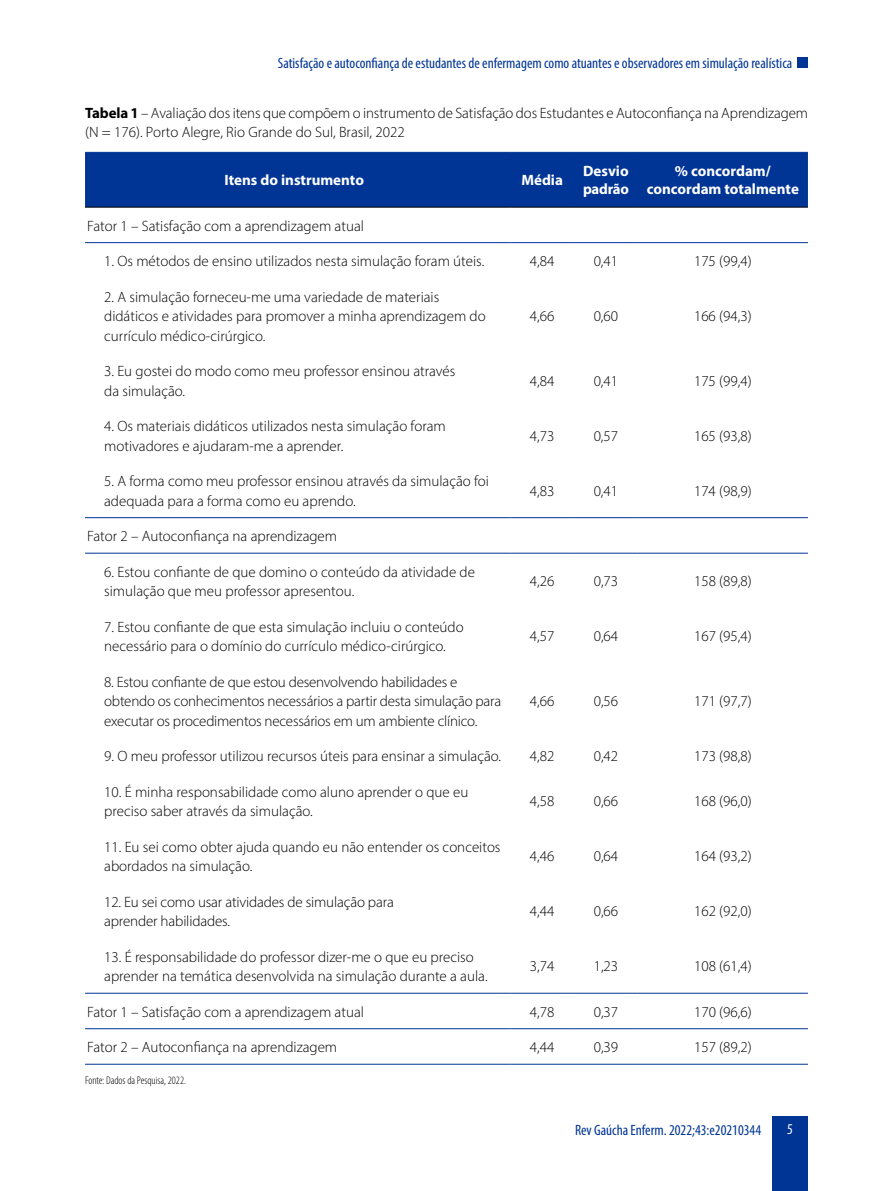
<style>
.page{position:relative;width:893px;height:1191px;background:#fff}
.page>*{position:absolute;margin:0;border:0;box-sizing:border-box;transform-origin:0 0}
.t1{font:300 15px/19.5px "Myriad Pro";color:#000}
.t2{font:condensed 15px "Myriad Pro";color:#003595}
.t3{font:700 15px/18px "Myriad Pro";color:#fff}
.t4{font:condensed 15px "Myriad Pro";color:#fff}
.t5{font:300 condensed 11.25px "Myriad Pro";color:#000}
.s1{font-weight:700}
</style>
<div class="page">
<div style="left:772px;top:1116px;width:36px;height:75px;background:#003595"></div>
<div style="left:798px;top:57px;width:10px;height:11px;background:#003595"></div>
<div style="left:85px;top:153px;width:723px;height:54px;background:#003595"></div>
<hr style="left:85px;top:207px;width:425px;height:1px;background:#000">
<hr style="left:510px;top:207px;width:64px;height:1px;background:#000">
<hr style="left:574px;top:207px;width:64px;height:1px;background:#000">
<hr style="left:638px;top:207px;width:170px;height:1px;background:#000">
<hr style="left:85px;top:242px;width:425px;height:1px;background:#003595">
<hr style="left:510px;top:242px;width:64px;height:1px;background:#003595">
<hr style="left:574px;top:242px;width:64px;height:1px;background:#003595">
<hr style="left:638px;top:242px;width:170px;height:1px;background:#003595">
<hr style="left:85px;top:517px;width:425px;height:1px;background:#003595">
<hr style="left:510px;top:517px;width:64px;height:1px;background:#003595">
<hr style="left:574px;top:517px;width:64px;height:1px;background:#003595">
<hr style="left:638px;top:517px;width:170px;height:1px;background:#003595">
<hr style="left:85px;top:553px;width:425px;height:1px;background:#003595">
<hr style="left:510px;top:553px;width:64px;height:1px;background:#003595">
<hr style="left:574px;top:553px;width:64px;height:1px;background:#003595">
<hr style="left:638px;top:553px;width:170px;height:1px;background:#003595">
<hr style="left:85px;top:993px;width:425px;height:1px;background:#003595">
<hr style="left:510px;top:993px;width:64px;height:1px;background:#003595">
<hr style="left:574px;top:993px;width:64px;height:1px;background:#003595">
<hr style="left:638px;top:993px;width:170px;height:1px;background:#003595">
<hr style="left:85px;top:1028px;width:425px;height:1px;background:#003595">
<hr style="left:510px;top:1028px;width:64px;height:1px;background:#003595">
<hr style="left:574px;top:1028px;width:64px;height:1px;background:#003595">
<hr style="left:638px;top:1028px;width:170px;height:1px;background:#003595">
<hr style="left:85px;top:1063px;width:425px;height:1px;background:#003595">
<hr style="left:510px;top:1063px;width:64px;height:1px;background:#003595">
<hr style="left:574px;top:1063px;width:64px;height:1px;background:#003595">
<hr style="left:638px;top:1063px;width:170px;height:1px;background:#003595">
<hr style="left:85px;top:152px;width:425px;height:1px;background:#003595">
<hr style="left:510px;top:152px;width:64px;height:1px;background:#003595">
<hr style="left:574px;top:152px;width:64px;height:1px;background:#003595">
<hr style="left:638px;top:152px;width:170px;height:1px;background:#003595">
<p class="t2" style="left:278px;top:54px;width:516px">Satisfação e autoconfiança de estudantes de enfermagem como atuantes e observadores em simulação realística</p>
<p class="t1" style="left:85px;top:103px;width:724px"><span class="s1">Tabela 1</span> – Avaliação dos itens que compõem o instrumento de Satisfação dos Estudantes e Autoconfiança na Aprendizagem (N = 176). Porto Alegre, Rio Grande do Sul, Brasil, 2022</p>
<p class="t3" style="left:224px;top:171px;width:141px">Itens do instrumento</p>
<p class="t3" style="left:521px;top:171px;width:43px">Média</p>
<p class="t3" style="left:583px;top:162px;width:47px">Desvio padrão</p>
<p class="t3" style="left:647px;top:162px;width:154px;text-align:center">% concordam/ concordam totalmente</p>
<p class="t1" style="left:87px;top:216px;width:278px">Fator 1 – Satisfação com a aprendizagem atual</p>
<p class="t1" style="left:104px;top:251px;width:382px">1. Os métodos de ensino utilizados nesta simulação foram úteis.</p>
<p class="t1" style="left:530px;top:251px;width:26px">4,84</p>
<p class="t1" style="left:594px;top:251px;width:26px">0,41</p>
<p class="t1" style="left:694px;top:251px;width:59px">175 (99,4)</p>
<p class="t1" style="left:104px;top:287px;width:383px">2. A simulação forneceu-me uma variedade de materiais didáticos e atividades para promover a minha aprendizagem do currículo médico-cirúrgico.</p>
<p class="t1" style="left:530px;top:306px;width:26px">4,66</p>
<p class="t1" style="left:594px;top:306px;width:26px">0,60</p>
<p class="t1" style="left:694px;top:306px;width:59px">166 (94,3)</p>
<p class="t1" style="left:104px;top:361px;width:353px">3. Eu gostei do modo como meu professor ensinou através da simulação.</p>
<p class="t1" style="left:530px;top:371px;width:26px">4,84</p>
<p class="t1" style="left:594px;top:371px;width:26px">0,41</p>
<p class="t1" style="left:694px;top:371px;width:59px">175 (99,4)</p>
<p class="t1" style="left:104px;top:416px;width:343px">4. Os materiais didáticos utilizados nesta simulação foram motivadores e ajudaram-me a aprender.</p>
<p class="t1" style="left:530px;top:426px;width:26px">4,73</p>
<p class="t1" style="left:594px;top:426px;width:26px">0,57</p>
<p class="t1" style="left:694px;top:426px;width:59px">165 (93,8)</p>
<p class="t1" style="left:104px;top:471px;width:386px">5. A forma como meu professor ensinou através da simulação foi adequada para a forma como eu aprendo.</p>
<p class="t1" style="left:530px;top:481px;width:26px">4,83</p>
<p class="t1" style="left:594px;top:481px;width:26px">0,41</p>
<p class="t1" style="left:694px;top:481px;width:59px">174 (98,9)</p>
<p class="t1" style="left:87px;top:526px;width:252px">Fator 2 – Autoconfiança na aprendizagem</p>
<p class="t1" style="left:104px;top:561px;width:372px">6. Estou confiante de que domino o conteúdo da atividade de simulação que meu professor apresentou.</p>
<p class="t1" style="left:530px;top:571px;width:26px">4,26</p>
<p class="t1" style="left:594px;top:571px;width:26px">0,73</p>
<p class="t1" style="left:694px;top:571px;width:59px">158 (89,8)</p>
<p class="t1" style="left:104px;top:616px;width:361px">7. Estou confiante de que esta simulação incluiu o conteúdo necessário para o domínio do currículo médico-cirúrgico.</p>
<p class="t1" style="left:530px;top:626px;width:26px">4,57</p>
<p class="t1" style="left:594px;top:626px;width:26px">0,64</p>
<p class="t1" style="left:694px;top:626px;width:59px">167 (95,4)</p>
<p class="t1" style="left:104px;top:671px;width:399px">8. Estou confiante de que estou desenvolvendo habilidades e obtendo os conhecimentos necessários a partir desta simulação para executar os procedimentos necessários em um ambiente clínico.</p>
<p class="t1" style="left:530px;top:691px;width:26px">4,66</p>
<p class="t1" style="left:594px;top:691px;width:26px">0,56</p>
<p class="t1" style="left:694px;top:691px;width:59px">171 (97,7)</p>
<p class="t1" style="left:104px;top:746px;width:398px">9. O meu professor utilizou recursos úteis para ensinar a simulação.</p>
<p class="t1" style="left:530px;top:746px;width:26px">4,82</p>
<p class="t1" style="left:594px;top:746px;width:26px">0,42</p>
<p class="t1" style="left:694px;top:746px;width:59px">173 (98,8)</p>
<p class="t1" style="left:104px;top:781px;width:366px">10. É minha responsabilidade como aluno aprender o que eu preciso saber através da simulação.</p>
<p class="t1" style="left:530px;top:791px;width:26px">4,58</p>
<p class="t1" style="left:594px;top:791px;width:26px">0,66</p>
<p class="t1" style="left:694px;top:791px;width:59px">168 (96,0)</p>
<p class="t1" style="left:104px;top:836px;width:398px">11. Eu sei como obter ajuda quando eu não entender os conceitos abordados na simulação.</p>
<p class="t1" style="left:530px;top:846px;width:26px">4,46</p>
<p class="t1" style="left:594px;top:846px;width:26px">0,64</p>
<p class="t1" style="left:694px;top:846px;width:59px">164 (93,2)</p>
<p class="t1" style="left:104px;top:891px;width:291px">12. Eu sei como usar atividades de simulação para aprender habilidades.</p>
<p class="t1" style="left:530px;top:901px;width:26px">4,44</p>
<p class="t1" style="left:594px;top:901px;width:26px">0,66</p>
<p class="t1" style="left:694px;top:901px;width:59px">162 (92,0)</p>
<p class="t1" style="left:104px;top:946px;width:385px">13. É responsabilidade do professor dizer-me o que eu preciso aprender na temática desenvolvida na simulação durante a aula.</p>
<p class="t1" style="left:530px;top:956px;width:26px">3,74</p>
<p class="t1" style="left:594px;top:956px;width:26px">1,23</p>
<p class="t1" style="left:694px;top:956px;width:59px">108 (61,4)</p>
<p class="t1" style="left:87px;top:1001px;width:278px">Fator 1 – Satisfação com a aprendizagem atual</p>
<p class="t1" style="left:530px;top:1001px;width:26px">4,78</p>
<p class="t1" style="left:594px;top:1001px;width:26px">0,37</p>
<p class="t1" style="left:694px;top:1001px;width:59px">170 (96,6)</p>
<p class="t1" style="left:87px;top:1037px;width:252px">Fator 2 – Autoconfiança na aprendizagem</p>
<p class="t1" style="left:530px;top:1037px;width:26px">4,44</p>
<p class="t1" style="left:594px;top:1037px;width:26px">0,39</p>
<p class="t1" style="left:694px;top:1037px;width:59px">157 (89,2)</p>
<p class="t5" style="left:85px;top:1074px;width:102px">Fonte: Dados da Pesquisa, 2022.</p>
<p class="t2" style="left:575px;top:1121px;width:188px">Rev Gaúcha Enferm. 2022;43:e20210344</p>
<p class="t4" style="left:787px;top:1120px;width:7px">5</p>
</div>
